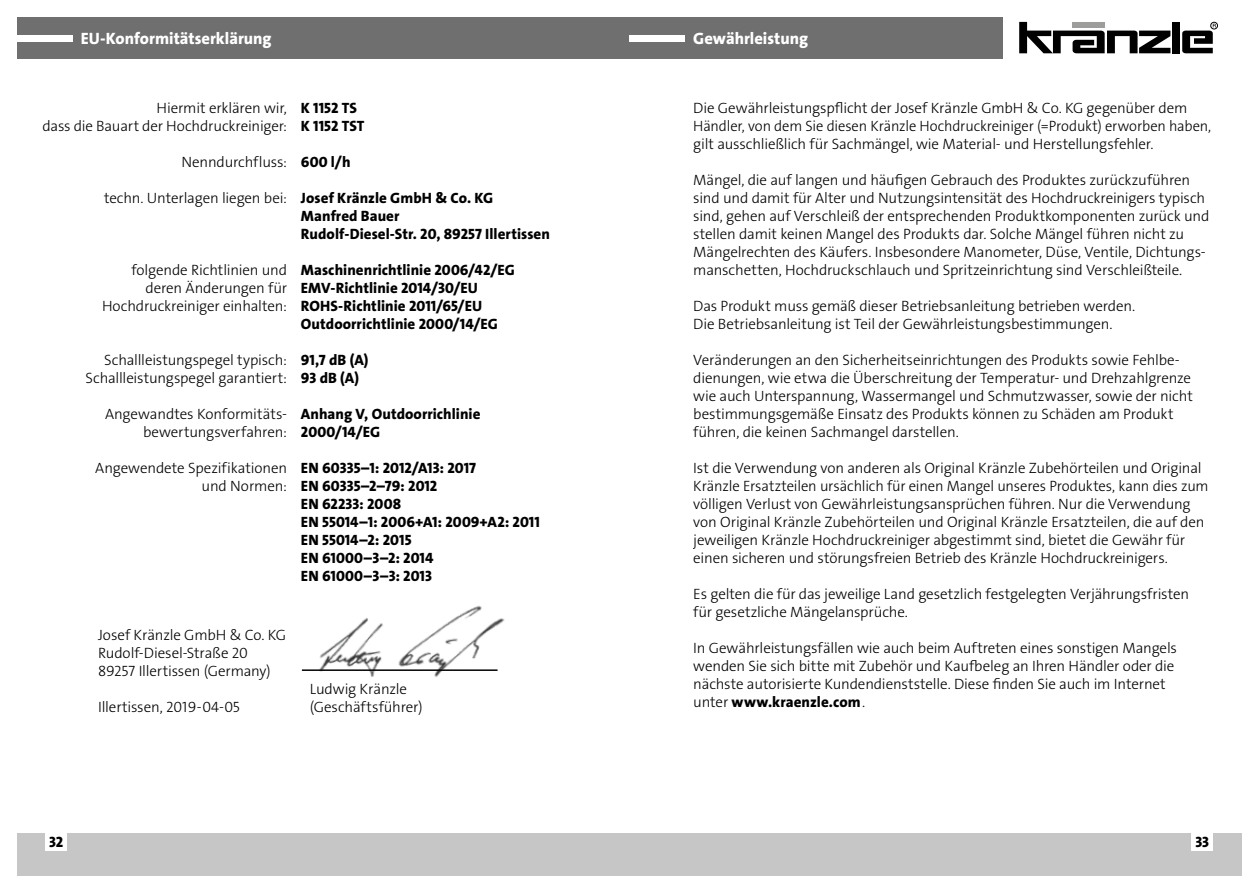
<style>
.page{position:relative;width:1259px;height:893px;background:#fff}
.page>*{position:absolute;margin:0;border:0;box-sizing:border-box;transform-origin:0 0}
.t1{font:16.5px "The Sans LP8 Ex Bld";color:#fff}
.t2{font:15px/18px "The Sans LP3 Lig";letter-spacing:-.01em;color:#000}
.t3{font:15px/18px "The Sans LP8 Ex Bld";letter-spacing:.005em;color:#000}
.s1{font-family:"The Sans LP3 Lig"}
</style>
<div class="page">
<div style="left:629px;top:833px;width:613px;height:43px;background:#c6c6c6"></div>
<div style="left:17px;top:833px;width:612px;height:43px;background:#c6c6c6"></div>
<div style="left:1191px;top:833px;width:22px;height:18px;background:#fff"></div>
<div style="left:46px;top:833px;width:21px;height:18px;background:#fff"></div>
<div style="left:17px;top:17px;width:985px;height:41px;background:#706f6f"></div>
<div style="left:17px;top:35px;width:55px;height:6px;background:#fff"></div>
<div style="left:629px;top:35px;width:56px;height:6px;background:#fff"></div>
<svg style="left:1019px;top:22px;width:151px;height:31px"></svg>
<div style="left:1172px;top:22px;width:7px;height:31px;background:#000"></div>
<div style="left:1210px;top:22px;width:7px;height:7px;border:1px solid #000;border-radius:50%"></div>
<svg style="left:1182px;top:24px;width:34px;height:29px"></svg>
<img style="left:319px;top:605px;width:186px;height:72px">
<hr style="left:302px;top:669px;width:195px;height:2px;background:#000">
<p class="t1" style="left:81px;top:28px;width:192px">EU-Konformitätserklärung</p>
<p class="t1" style="left:693px;top:28px;width:116px">Gewährleistung</p>
<p class="t2" style="left:43px;top:99px;width:246px;text-align:right">Hiermit erklären wir,<br>dass die Bauart der Hochdruckreiniger:</p>
<p class="t2" style="left:181px;top:153px;width:107px">Nenndurchfluss:</p>
<p class="t2" style="left:104px;top:189px;width:185px">techn. Unterlagen liegen bei:</p>
<p class="t2" style="left:102px;top:261px;width:187px;text-align:right">folgende Richtlinien und deren Änderungen für<br>Hochdruckreiniger einhalten:</p>
<p class="t2" style="left:86px;top:351px;width:203px;text-align:right">Schallleistungspegel typisch:<br>Schallleistungspegel garantiert:</p>
<p class="t2" style="left:105px;top:405px;width:184px;text-align:right">Angewandtes Konformitäts&shy;bewertungsverfahren:</p>
<p class="t2" style="left:95px;top:459px;width:193px;text-align:right">Angewendete Spezifikationen und Normen:</p>
<p class="t3" style="left:301px;top:99px;width:65px">K 1152 TS<br>K 1152 TST</p>
<p class="t3" style="left:301px;top:153px;width:51px">600 l/h</p>
<p class="t3" style="left:301px;top:189px;width:250px">Josef Kränzle GmbH &amp; Co. KG<br>Manfred Bauer<br>Rudolf-Diesel-Str. 20, 89257 Illertissen</p>
<p class="t3" style="left:301px;top:261px;width:215px">Maschinenrichtlinie 2006/42/EG<br>EMV-Richtlinie 2014/30/EU<br>ROHS-Richtlinie 2011/65/EU<br>Outdoorrichtlinie 2000/14/EG</p>
<p class="t3" style="left:301px;top:351px;width:69px">91,7 dB (A)<br>93 dB (A)</p>
<p class="t3" style="left:301px;top:405px;width:181px">Anhang V, Outdoorrichlinie<br>2000/14/EG</p>
<p class="t3" style="left:301px;top:459px;width:240px">EN 60335–1: 2012/A13: 2017<br>EN 60335–2–79: 2012<br>EN 62233: 2008<br>EN 55014–1: 2006+A1: 2009+A2: 2011<br>EN 55014–2: 2015<br>EN 61000–3–2: 2014<br>EN 61000–3–3: 2013</p>
<p class="t2" style="left:98px;top:626px;width:190px">Josef Kränzle GmbH &amp; Co. KG<br>Rudolf-Diesel-Straße 20<br>89257 Illertissen (Germany)</p>
<p class="t2" style="left:98px;top:698px;width:143px">Illertissen, 2019-04-05</p>
<p class="t2" style="left:310px;top:680px;width:114px">Ludwig Kränzle (Geschäftsführer)</p>
<p class="t2" style="left:693px;top:99px;width:519px">Die Gewährleistungspflicht der Josef Kränzle GmbH &amp; Co. KG gegenüber dem<br>Händler, von dem Sie diesen Kränzle Hochdruckreiniger (=Produkt) erworben haben, gilt ausschließlich für Sachmängel, wie Material- und Herstellungsfehler.</p>
<p class="t2" style="left:693px;top:171px;width:517px">Mängel, die auf langen und häufigen Gebrauch des Produktes zurückzuführen sind und damit für Alter und Nutzungsintensität des Hochdruckreinigers typisch sind, gehen auf Verschleiß der entsprechenden Produktkomponenten zurück und stellen damit keinen Mangel des Produkts dar. Solche Mängel führen nicht zu Mängelrechten des Käufers. Insbesondere Manometer, Düse, Ventile, Dichtungs&shy;manschetten, Hochdruckschlauch und Spritzeinrichtung sind Verschleißteile.</p>
<p class="t2" style="left:693px;top:297px;width:443px">Das Produkt muss gemäß dieser Betriebsanleitung betrieben werden.<br>Die Betriebsanleitung ist Teil der Gewährleistungsbestimmungen.</p>
<p class="t2" style="left:693px;top:351px;width:501px">Veränderungen an den Sicherheitseinrichtungen des Produkts sowie Fehlbe&shy;dienungen, wie etwa die Überschreitung der Temperatur- und Drehzahlgrenze wie auch Unterspannung, Wassermangel und Schmutzwasser, sowie der nicht bestimmungsgemäße Einsatz des Produkts können zu Schäden am Produkt führen, die keinen Sachmangel darstellen.</p>
<p class="t2" style="left:693px;top:459px;width:517px">Ist die Verwendung von anderen als Original Kränzle Zubehörteilen und Original Kränzle Ersatzteilen ursächlich für einen Mangel unseres Produktes, kann dies zum völligen Verlust von Gewährleistungsansprüchen führen. Nur die Verwendung von Original Kränzle Zubehörteilen und Original Kränzle Ersatzteilen, die auf den jeweiligen Kränzle Hochdruckreiniger abgestimmt sind, bietet die Gewähr für einen sicheren und störungsfreien Betrieb des Kränzle Hochdruckreinigers.</p>
<p class="t2" style="left:693px;top:585px;width:497px">Es gelten die für das jeweilige Land gesetzlich festgelegten Verjährungsfristen für gesetzliche Mängelansprüche.</p>
<p class="t2" style="left:693px;top:639px;width:485px">In Gewährleistungsfällen wie auch beim Auftreten eines sonstigen Mangels wenden Sie sich bitte mit Zubehör und Kaufbeleg an Ihren Händler oder die nächste autorisierte Kundendienststelle. Diese finden Sie auch im Internet</p>
<p class="t3" style="left:693px;top:693px;width:173px"><span class="s1">unter</span> www.kraenzle.com<span class="s1">.</span></p>
<p class="t3" style="left:49px;top:833px;width:16px">32</p>
<p class="t3" style="left:1195px;top:833px;width:15px">33</p>
</div>
